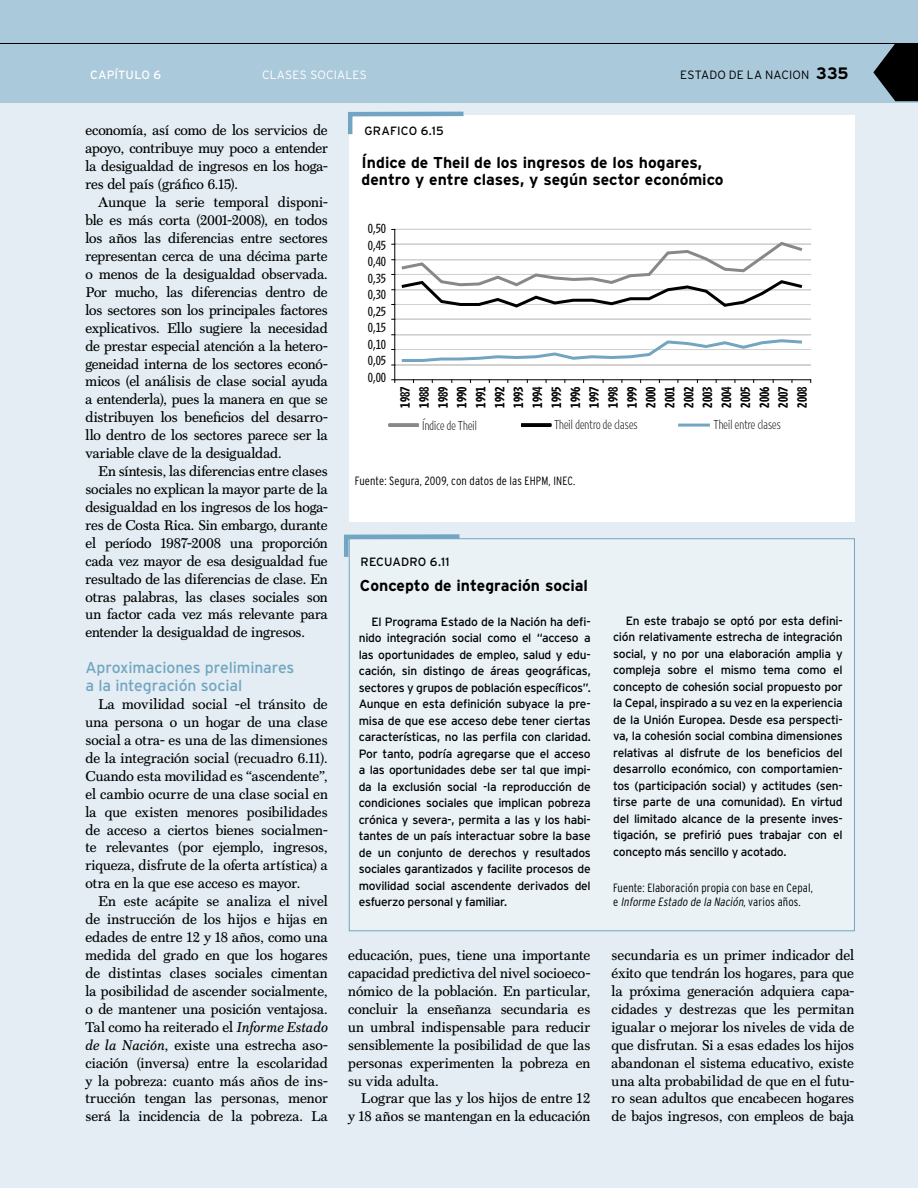
<style>
.page{position:relative;width:918px;height:1188px;background:#e3edf3}
.page>*{position:absolute;margin:0;border:0;box-sizing:border-box;transform-origin:0 0}
.t1{font:700 15.75px/16.5px "Interstate";letter-spacing:-.005em;color:#000}
.t2{font:15.75px/17.9px "Interstate";letter-spacing:-.01em;color:#72a5c1}
.t3{font:14.25px/18px "Scotch Text";letter-spacing:-.005em;color:#000;text-align:justify}
.t4{font:12px/16.5px "Interstate";letter-spacing:-.025em;color:#000;text-align:justify}
.t5{font:300 condensed 12px/14.4px "Interstate";letter-spacing:.01em;color:#000}
.t6{font:12px/18.9px "Retina A10";color:#000;text-align:justify}
.t7{font:12px "Retina A01";letter-spacing:-.04em;color:#000}
.t8{font:12px/16.5px "Retina A05";color:#000;text-align:justify}
.t9{font:300 12px "Interstate";letter-spacing:.015em;color:#000}
.t10{font:300 12px "Interstate";letter-spacing:.01em;color:#fff}
.t11{font:12px "Interstate";letter-spacing:.01em;color:#000}
.t12{font:12px "Interstate";letter-spacing:.015em;color:#000}
.t13{font:12px "Interstate";letter-spacing:.01em;color:#fff}
.s1{font-weight:700;font-size:16.5px}
.s2{font-style:italic}
</style>
<div class="page">
<div style="left:0;top:0;width:918px;height:102px;background:#aac9da"></div>
<hr style="left:0;top:43px;width:918px;height:1px;background:#000">
<svg style="left:873px;top:44px;width:45px;height:57px"></svg>
<div style="left:350px;top:116px;width:505px;height:406px;background:#fff"></div>
<hr style="left:395px;top:365px;width:416px;height:1px;background:#d1d1d1">
<hr style="left:395px;top:349px;width:416px;height:1px;background:#d1d1d1">
<hr style="left:395px;top:334px;width:416px;height:1px;background:#d1d1d1">
<hr style="left:395px;top:319px;width:416px;height:1px;background:#d1d1d1">
<hr style="left:395px;top:304px;width:416px;height:1px;background:#d1d1d1">
<hr style="left:395px;top:289px;width:416px;height:1px;background:#d1d1d1">
<hr style="left:395px;top:274px;width:416px;height:1px;background:#d1d1d1">
<hr style="left:395px;top:259px;width:416px;height:1px;background:#d1d1d1">
<hr style="left:395px;top:244px;width:416px;height:1px;background:#d1d1d1">
<hr style="left:395px;top:229px;width:416px;height:1px;background:#d1d1d1">
<hr style="left:394px;top:229px;width:1px;height:151px;background:#000">
<hr style="left:395px;top:379px;width:416px;height:1px;background:#000">
<hr style="left:390px;top:424px;width:29px;height:3px;background:#888">
<hr style="left:680px;top:424px;width:28px;height:3px;background:#72a5c1">
<hr style="left:523px;top:424px;width:28px;height:3px;background:#000">
<svg style="left:392px;top:334px;width:412px;height:32px"></svg>
<svg style="left:392px;top:240px;width:412px;height:69px"></svg>
<svg style="left:348px;top:111px;width:120px;height:28px"></svg>
<div style="left:349px;top:538px;width:506px;height:393px;background:#eaf2f6;border:1px solid #72a5c1"></div>
<svg style="left:344px;top:534px;width:120px;height:27px"></svg>
<p class="t13" style="left:90px;top:68px;width:73px">CAPÍTULO 6</p>
<p class="t10" style="left:262px;top:68px;width:106px">CLASES SOCIALES</p>
<p class="t9" style="left:680px;top:68px;width:170px">ESTADO DE LA NACION <span class="s1">335</span></p>
<p class="t3" style="left:85px;top:122px;width:244px">economía, así como de los servicios de apoyo, contribuye muy poco a entender la desigualdad de ingresos en los hoga&shy;res del país (gráfico 6.15).</p>
<p class="t3" style="left:85px;top:193px;width:244px;text-indent:13px">Aunque la serie temporal disponi&shy;ble es más corta (2001-2008), en todos los años las diferencias entre sectores representan cerca de una décima parte o menos de la desigualdad observada.<br>Por mucho, las diferencias dentro de los sectores son los principales factores explicativos. Ello sugiere la necesidad de prestar especial atención a la hetero&shy;geneidad interna de los sectores econó&shy;micos (el análisis de clase social ayuda a entenderla), pues la manera en que se distribuyen los beneficios del desarro&shy;llo dentro de los sectores parece ser la variable clave de la desigualdad.</p>
<p class="t3" style="left:85px;top:462px;width:244px;text-indent:13px">En síntesis, las diferencias entre clases sociales no explican la mayor parte de la desigualdad en los ingresos de los hoga&shy;res de Costa Rica. Sin embargo, durante el período 1987-2008 una proporción cada vez mayor de esa desigualdad fue resultado de las diferencias de clase. En otras palabras, las clases sociales son un factor cada vez más relevante para entender la desigualdad de ingresos.</p>
<p class="t2" style="left:85px;top:659px;width:211px">Aproximaciones preliminares a la integración social</p>
<p class="t3" style="left:85px;top:695px;width:244px;text-indent:13px">La movilidad social -el tránsito de una persona o un hogar de una clase social a otra- es una de las dimensiones de la integración social (recuadro 6.11).<br>Cuando esta movilidad es “ascendente”, el cambio ocurre de una clase social en la que existen menores posibilidades de acceso a ciertos bienes socialmen&shy;te relevantes (por ejemplo, ingresos, riqueza, disfrute de la oferta artística) a otra en la que ese acceso es mayor.</p>
<p class="t3" style="left:85px;top:892px;width:244px;text-indent:13px">En este acápite se analiza el nivel de instrucción de los hijos e hijas en edades de entre 12 y 18 años, como una medida del grado en que los hogares de distintas clases sociales cimentan la posibilidad de ascender socialmente, o de mantener una posición ventajosa.<br>Tal como ha reiterado el <span class="s2">Informe Estado de la Nación</span>, existe una estrecha aso&shy;ciación (inversa) entre la escolaridad y la pobreza: cuanto más años de ins&shy;trucción tengan las personas, menor será la incidencia de la pobreza. La</p>
<p class="t12" style="left:365px;top:124px;width:81px">GRAFICO 6.15</p>
<p class="t1" style="left:362px;top:154px;width:364px">Índice de Theil de los ingresos de los hogares, dentro y entre clases, y según sector económico</p>
<p class="t8" style="left:368px;top:221px;width:20px">0,50<br>0,45<br>0,40<br>0,35<br>0,30<br>0,25<br>0,15<br>0,10<br>0,05<br>0,00</p>
<p class="t6" style="left:396px;top:408px;width:23px;rotate:-90deg">1987<br>1988<br>1989<br>1990<br>1991<br>1992<br>1993<br>1994<br>1995<br>1996<br>1997<br>1998<br>1999<br>2000<br>2001<br>2002<br>2003<br>2004<br>2005<br>2006<br>2007<br>2008</p>
<p class="t7" style="left:422px;top:418px;width:57px">Índice de Theil</p>
<p class="t7" style="left:554px;top:418px;width:85px">Theil dentro de clases</p>
<p class="t7" style="left:714px;top:418px;width:69px">Theil entre clases</p>
<p class="t5" style="left:355px;top:474px;width:222px">Fuente: Segura, 2009, con datos de las EHPM, INEC.</p>
<p class="t11" style="left:361px;top:555px;width:91px">RECUADRO 6.11</p>
<p class="t1" style="left:360px;top:577px;width:229px">Concepto de integración social</p>
<p class="t4" style="left:359px;top:613px;width:234px;text-indent:13px">El Programa Estado de la Nación ha defi&shy;nido integración social como el “acceso a las oportunidades de empleo, salud y edu&shy;cación, sin distingo de áreas geográficas, sectores y grupos de población específicos”.<br>Aunque en esta definición subyace la pre&shy;misa de que ese acceso debe tener ciertas características, no las perfila con claridad.<br>Por tanto, podría agregarse que el acceso a las oportunidades debe ser tal que impi&shy;da la exclusión social -la reproducción de condiciones sociales que implican pobreza crónica y severa-, permita a las y los habi&shy;tantes de un país interactuar sobre la base de un conjunto de derechos y resultados sociales garantizados y facilite procesos de movilidad social ascendente derivados del esfuerzo personal y familiar.</p>
<p class="t4" style="left:613px;top:612px;width:231px;text-indent:13px">En este trabajo se optó por esta defini&shy;ción relativamente estrecha de integración social, y no por una elaboración amplia y compleja sobre el mismo tema como el concepto de cohesión social propuesto por la Cepal, inspirado a su vez en la experiencia de la Unión Europea. Desde esa perspecti&shy;va, la cohesión social combina dimensiones relativas al disfrute de los beneficios del desarrollo económico, con comportamien&shy;tos (participación social) y actitudes (sen&shy;tirse parte de una comunidad). En virtud del limitado alcance de la presente inves&shy;tigación, se prefirió pues trabajar con el concepto más sencillo y acotado.</p>
<p class="t5" style="left:613px;top:880px;width:201px">Fuente: Elaboración propia con base en Cepal, e <span class="s2">Informe Estado de la Nación</span>, v a r i o s a ñ o s .</p>
<p class="t3" style="left:348px;top:946px;width:244px">educación, pues, tiene una importante capacidad predictiva del nivel socioeco&shy;nómico de la población. En particular, concluir la enseñanza secundaria es un umbral indispensable para reducir sensiblemente la posibilidad de que las personas experimenten la pobreza en su vida adulta.</p>
<p class="t3" style="left:348px;top:1090px;width:244px;text-align:right">Lograr que las y los hijos de entre 12<br>y 18 años se mantengan en la educación</p>
<p class="t3" style="left:612px;top:946px;width:244px">secundaria es un primer indicador del éxito que tendrán los hogares, para que la próxima generación adquiera capa&shy;cidades y destrezas que les permitan igualar o mejorar los niveles de vida de que disfrutan. Si a esas edades los hijos abandonan el sistema educativo, existe una alta probabilidad de que en el futu&shy;ro sean adultos que encabecen hogares de bajos ingresos, con empleos de baja</p>
</div>
